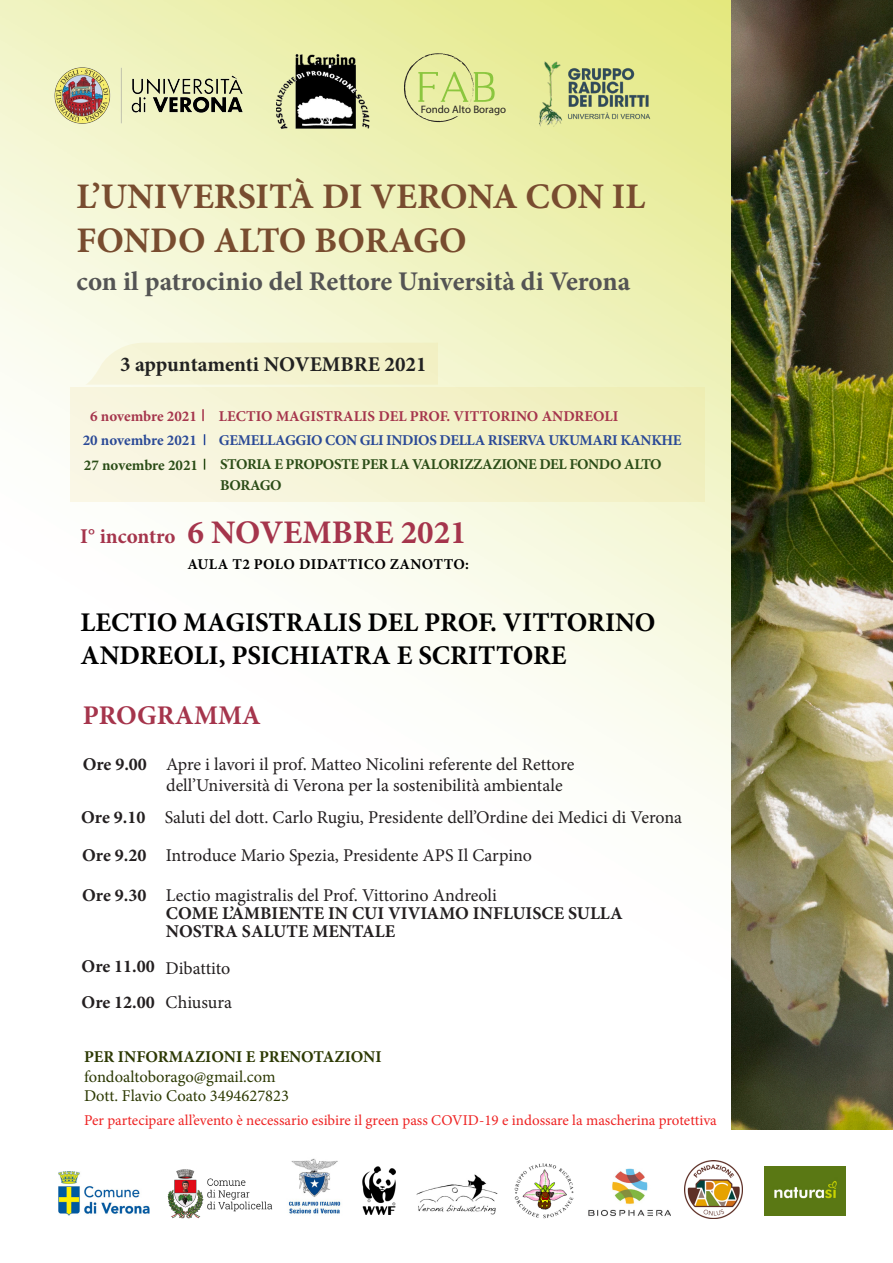
<style>
.page{position:relative;width:893px;height:1263px;background:#fff}
.page>*{position:absolute;margin:0;border:0;box-sizing:border-box;transform-origin:0 0}
.t1{font:700 36px/43.2px "Minion Pro";color:#784c2f}
.t2{font:700 33px "Minion Pro";color:#a5354c}
.t3{font:700 27px/32.4px "Minion Pro";color:#000}
.t4{font:700 27px "Minion Pro";letter-spacing:-.005em;color:#545454}
.t5{font:700 27px "Minion Pro";color:#a5354c}
.t6{font:700 21px "Minion Pro";letter-spacing:-.005em;color:#212121}
.t7{font:18px/21.6px "Minion Pro";color:#231f20}
.t8{font:700 18px "Minion Pro";color:#231f20}
.t9{font:16.5px "Minion Pro";color:#2c3903}
.t10{font:700 16.5px "Minion Pro";color:#2c3903}
.t11{font:15px "Minion Pro";color:#ee2323}
.t12{font:700 15px "Minion Pro";color:#a5354c}
.t13{font:700 15px/21.6px "Minion Pro";letter-spacing:-.025em;color:#2a4c16}
.t14{font:700 15px "Minion Pro";letter-spacing:-.025em;color:#2a4996}
.t15{font:700 15px "Minion Pro";letter-spacing:.025em;color:#000}
.t16{font:700 15px "Minion Pro";letter-spacing:-.005em;color:#2a4996}
.t17{font:700 15px "Minion Pro";letter-spacing:-.005em;color:#2a4c16}
.t18{font:10.8px "Myriad Pro";color:#231f20}
.s1{font-size:21px}
</style>
<div class="page">
<img style="left:60px;top:633px;width:624px;height:583px">
<img style="left:684px;top:0;width:209px;height:1216px">
<img style="left:1px;top:0;width:685px;height:633px">
<svg style="left:404px;top:53px;width:91px;height:69px;background:#dce497"></svg>
<img style="left:537px;top:59px;width:126px;height:72px">
<img style="left:731px;top:0;width:162px;height:1129px">
<img style="left:277px;top:53px;width:93px;height:75px">
<img style="left:54px;top:67px;width:188px;height:56px">
<img style="left:58px;top:1172px;width:92px;height:43px">
<img style="left:164px;top:1163px;width:109px;height:56px">
<img style="left:363px;top:1166px;width:32px;height:48px">
<img style="left:416px;top:1153px;width:82px;height:63px">
<img style="left:273px;top:1149px;width:82px;height:66px">
<img style="left:512px;top:1160px;width:63px;height:59px">
<img style="left:765px;top:1167px;width:80px;height:48px">
<img style="left:583px;top:1153px;width:87px;height:64px">
<img style="left:685px;top:1161px;width:58px;height:58px">
<div style="left:70px;top:387px;width:635px;height:115px;background:linear-gradient(to right,#f9f6e5,#f0efbb)"></div>
<svg style="left:202px;top:409px;width:2px;height:12px"></svg>
<svg style="left:85px;top:343px;width:353px;height:42px;background:#f4f3d1"></svg>
<p class="t18" style="left:421px;top:102px;width:87px">Fondo Alto Borago</p>
<p class="t1" style="left:77px;top:175px;width:570px">L’UNIVERSITÀ DI VERONA CON IL<br>FONDO ALTO BORAGO</p>
<p class="t4" style="left:77px;top:262px;width:555px">con il patrocinio del Rettore Università di Verona</p>
<p class="t6" style="left:120px;top:350px;width:308px">3 appuntamenti NOVEMBRE 2021</p>
<p class="t12" style="left:90px;top:405px;width:108px">6 novembre 2021</p>
<p class="t12" style="left:219px;top:405px;width:401px">LECTIO MAGISTRALIS DEL PROF. VITTORINO ANDREOLI</p>
<p class="t16" style="left:83px;top:430px;width:116px">20 novembre 2021</p>
<p class="t14" style="left:219px;top:430px;width:464px">GEMELLAGGIO CON GLI INDIOS DELLA RISERVA UKUMARI KANKHE</p>
<p class="t13" style="left:220px;top:453px;width:443px">STORIA E PROPOSTE PER LA VALORIZZAZIONE DEL FONDO ALTO<br>BORAGO</p>
<p class="t17" style="left:84px;top:454px;width:116px">27 novembre 2021</p>
<p class="t2" style="left:80px;top:510px;width:388px"><span class="s1">I° incontro</span> 6 NOVEMBRE 2021</p>
<p class="t15" style="left:187px;top:553px;width:283px">AULA T2 POLO DIDATTICO ZANOTTO:</p>
<p class="t3" style="left:81px;top:606px;width:576px">LECTIO MAGISTRALIS DEL PROF. VITTORINO<br>ANDREOLI, PSICHIATRA E SCRITTORE</p>
<p class="t5" style="left:83px;top:696px;width:180px">PROGRAMMA</p>
<p class="t7" style="left:166px;top:753px;width:410px">Apre i lavori il prof. Matteo Nicolini referente del Rettore dell’Università di Verona per la sostenibilità ambientale</p>
<p class="t8" style="left:83px;top:751px;width:66px">Ore 9.00</p>
<p class="t8" style="left:81px;top:804px;width:66px">Ore 9.10</p>
<p class="t7" style="left:165px;top:806px;width:519px">Saluti del dott. Carlo Rugiu, Presidente dell’Ordine dei Medici di Verona</p>
<p class="t8" style="left:82px;top:843px;width:66px">Ore 9.20</p>
<p class="t7" style="left:166px;top:845px;width:368px">Introduce Mario Spezia, Presidente APS Il Carpino</p>
<p class="t7" style="left:166px;top:884px;width:333px">Lectio magistralis del Prof. Vittorino Andreoli</p>
<p class="t8" style="left:166px;top:900px;width:459px">COME L’AMBIENTE IN CUI VIVIAMO INFLUISCE SULLA</p>
<p class="t8" style="left:166px;top:918px;width:231px">NOSTRA SALUTE MENTALE</p>
<p class="t8" style="left:82px;top:882px;width:66px">Ore 9.30</p>
<p class="t8" style="left:82px;top:953px;width:75px">Ore 11.00</p>
<p class="t7" style="left:166px;top:957px;width:66px">Dibattito</p>
<p class="t8" style="left:82px;top:990px;width:75px">Ore 12.00</p>
<p class="t7" style="left:166px;top:992px;width:68px">Chiusura</p>
<p class="t10" style="left:84px;top:1045px;width:299px">PER INFORMAZIONI E PRENOTAZIONI</p>
<p class="t9" style="left:84px;top:1065px;width:193px">fondoaltoborago@gmail.com</p>
<p class="t9" style="left:84px;top:1085px;width:206px">Dott. Flavio Coato 3494627823</p>
<p class="t11" style="left:84px;top:1110px;width:634px">Per partecipare all’evento è necessario esibire il green pass COVID-19 e indossare la mascherina protettiva</p>
</div>
